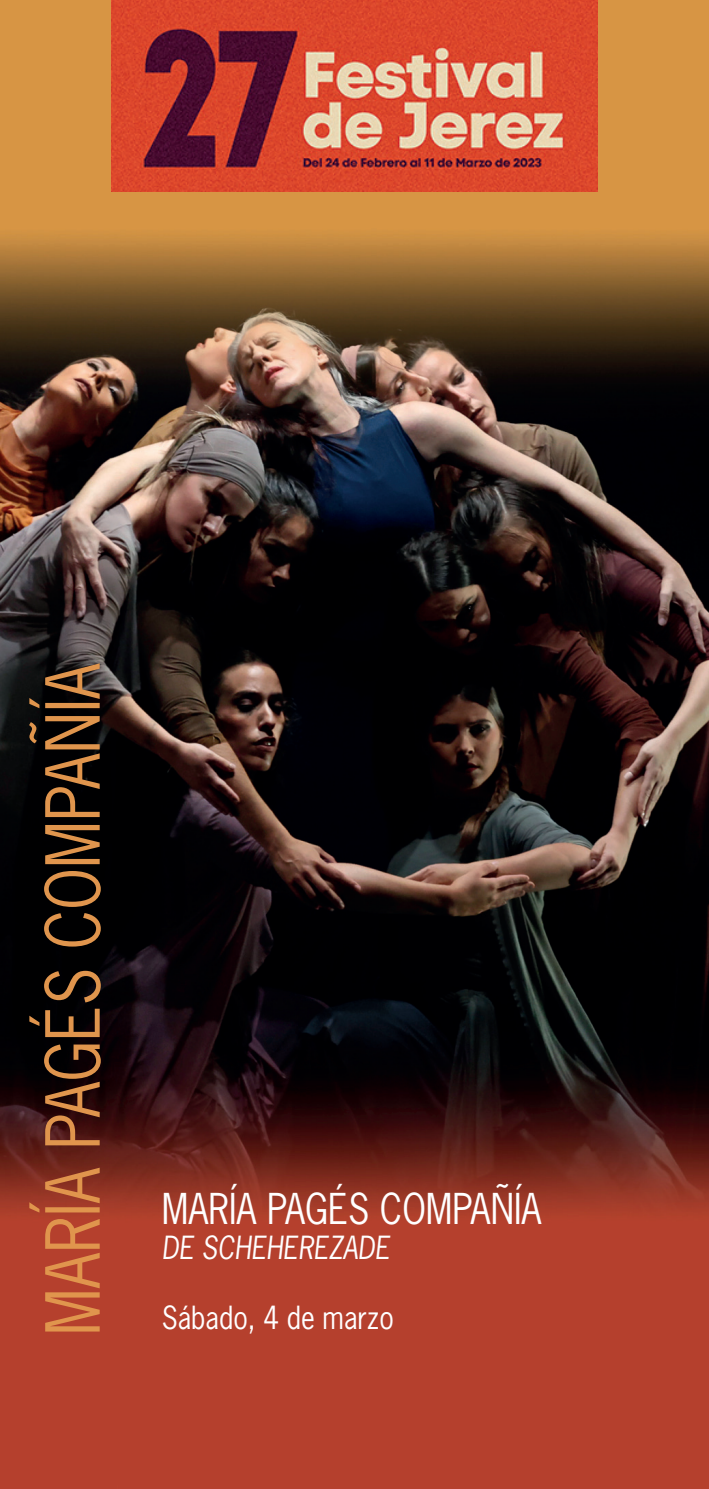
<style>
.page{position:relative;width:709px;height:1489px;background:#fff}
.page>*{position:absolute;margin:0;border:0;box-sizing:border-box;transform-origin:0 0}
.t1{font:70px "News Gothic Std";color:#e0954d;scale:.91 1}
.t2{font:40px "News Gothic Std";color:#fff;scale:.9 1}
.t3{font:30px "News Gothic Std";color:#fff;scale:.9 1}
.t4{font:italic 30px "News Gothic Std";color:#fff;scale:.9 1}
</style>
<div class="page">
<img style="left:0;top:0;width:708px;height:1487px">
<img style="left:112px;top:0;width:485px;height:191px">
<h1 class="t1" style="left:45px;top:1335px;width:740px;rotate:-90deg">MARÍA PAGÉS COMPAÑÍA</h1>
<p class="t2" style="left:162px;top:1192px;width:423px">MARÍA PAGÉS COMPAÑÍA</p>
<p class="t4" style="left:162px;top:1235px;width:255px">DE SCHEHEREZADE</p>
<p class="t3" style="left:162px;top:1305px;width:259px">Sábado, 4 de marzo</p>
</div>
